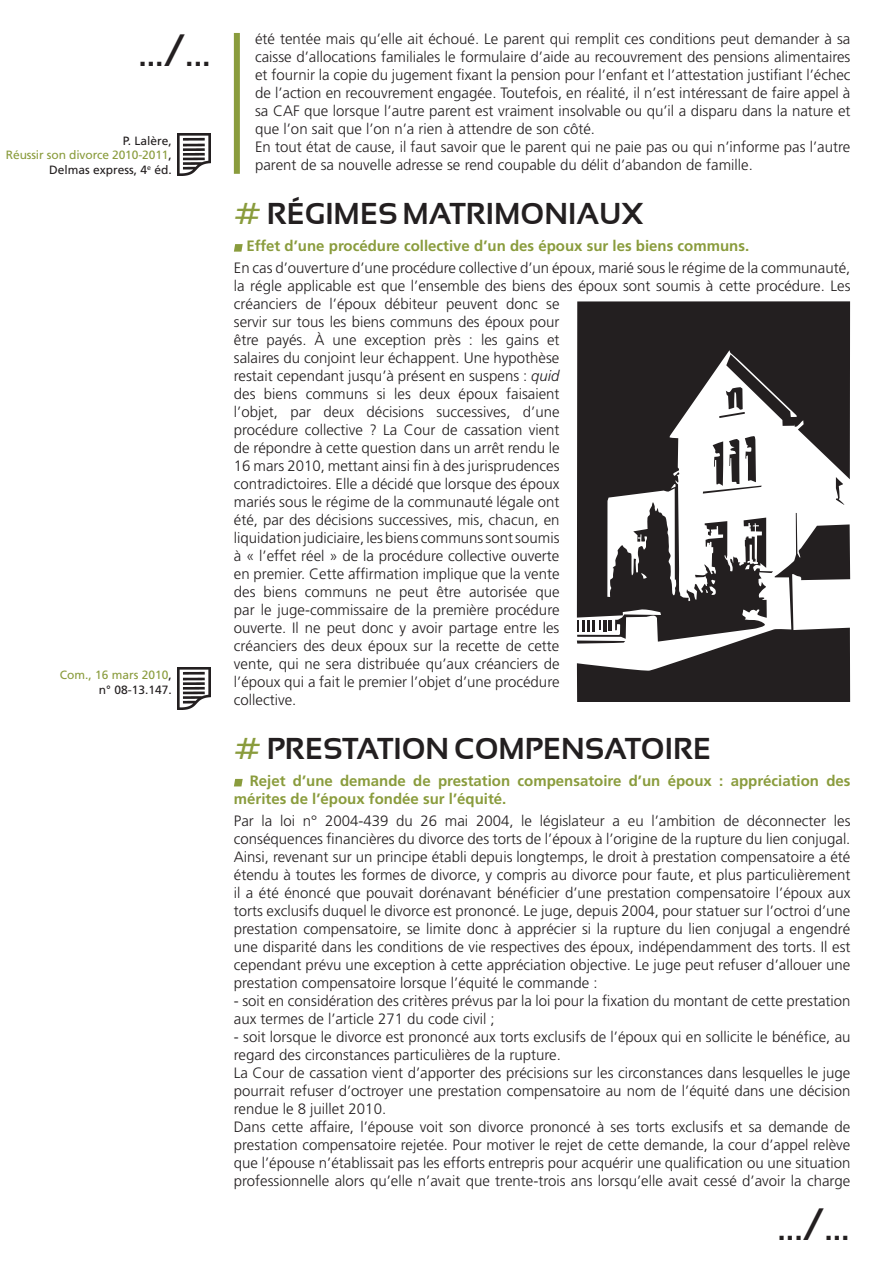
<style>
.page{position:relative;width:893px;height:1263px;background:#fff}
.page>*{position:absolute;margin:0;border:0;box-sizing:border-box;transform-origin:0 0}
.t1{font:45px "Sansation";color:#231f20}
.t2{font:700 30px "Sansation";color:#231f20}
.t3{font:300 15px/18px "Frutiger";color:#231f20}
.t4{font:700 15px/18px "Frutiger";color:#8a9c3d}
.t5{font:12px/14.4px "Frutiger";letter-spacing:-.01em;color:#231f20;text-align:right}
.t6{font:12px/14.4px "Frutiger";color:#8a9c3d;text-align:right}
.s1{color:#8a9c3d}
.s2{color:#231f20}
.s3{font-style:italic}
</style>
<div class="page">
<svg style="left:234px;top:244px;width:9px;height:8px"></svg>
<svg style="left:234px;top:779px;width:9px;height:7px"></svg>
<div style="left:234px;top:33px;width:6px;height:141px;background:#8a9c3d"></div>
<img style="left:177px;top:668px;width:34px;height:42px">
<img style="left:177px;top:133px;width:34px;height:42px">
<svg style="left:577px;top:642px;width:273px;height:59px;fill:#231f20"></svg>
<svg style="left:577px;top:642px;width:48px;height:2px"></svg>
<svg style="left:577px;top:301px;width:273px;height:341px;fill:#231f20"></svg>
<h1 class="t1" style="left:138px;top:25px;width:74px">.../...</h1>
<p class="t5" style="left:6px;top:134px;width:167px">P. Lalère,<br><span class="s1">Réussir son divorce 2010-2011</span>,<br>Delmas express, 4<sup>e</sup> éd.</p>
<p class="t6" style="left:60px;top:668px;width:114px">Com., 16 mars 2010<span class="s2">, n° 08-13.147.</span></p>
<p class="t3" style="left:255px;top:30px;width:597px">été tentée mais qu’elle ait échoué. Le parent qui remplit ces conditions peut demander à sa caisse d’allocations familiales le formulaire d’aide au recouvrement des pensions alimentaires et fournir la copie du jugement fixant la pension pour l’enfant et l’attestation justifiant l’échec de l’action en recouvrement engagée. Toutefois, en réalité, il n’est intéressant de faire appel à sa CAF que lorsque l’autre parent est vraiment insolvable ou qu’il a disparu dans la nature et que l’on sait que l’on n’a rien à attendre de son côté.<br>En tout état de cause, il faut savoir que le parent qui ne paie pas ou qui n’informe pas l’autre parent de sa nouvelle adresse se rend coupable du délit d’abandon de famille.</p>
<h2 class="t2" style="left:234px;top:197px;width:411px"><span class="s1">#</span> RÉGIMES MATRIMONIAUX</h2>
<p class="t4" style="left:247px;top:237px;width:504px">Effet d’une procédure collective d’un des époux sur les biens communs.</p>
<p class="t3" style="left:234px;top:259px;width:618px">En cas d’ouverture d’une procédure collective d’un époux, marié sous le régime de la communauté, la régle applicable est que l’ensemble des biens des époux sont soumis à cette procédure. Les créanciers de l’époux débiteur peuvent donc se<br>servir sur tous les biens communs des époux pour<br>être payés. À une exception près : les gains et<br>salaires du conjoint leur échappent. Une hypothèse<br>restait cependant jusqu’à présent en suspens : <span class="s3">quid<br></span>des biens communs si les deux époux faisaient<br>l’objet, par deux décisions successives, d’une<br>procédure collective ? La Cour de cassation vient<br>de répondre à cette question dans un arrêt rendu le<br>16 mars 2010, mettant ainsi fin à des jurisprudences<br>contradictoires. Elle a décidé que lorsque des époux<br>mariés sous le régime de la communauté légale ont<br>été, par des décisions successives, mis, chacun, en<br>liquidation judiciaire, les biens communs sont soumis<br>à « l’effet réel » de la procédure collective ouverte<br>en premier. Cette affirmation implique que la vente<br>des biens communs ne peut être autorisée que<br>par le juge-commissaire de la première procédure<br>ouverte. Il ne peut donc y avoir partage entre les<br>créanciers des deux époux sur la recette de cette<br>vente, qui ne sera distribuée qu’aux créanciers de<br>l’époux qui a fait le premier l’objet d’une procédure<br>collective.</p>
<h2 class="t2" style="left:234px;top:731px;width:479px"><span class="s1">#</span> PRESTATION COMPENSATOIRE</h2>
<p class="t4" style="left:234px;top:771px;width:618px;text-indent:16px">Rejet d’une demande de prestation compensatoire d’un époux : appréciation des mérites de l’époux fondée sur l’équité.</p>
<p class="t3" style="left:234px;top:812px;width:618px;text-align:justify">Par la loi n° 2004-439 du 26 mai 2004, le législateur a eu l’ambition de déconnecter les conséquences financières du divorce des torts de l’époux à l’origine de la rupture du lien conjugal.<br>Ainsi, revenant sur un principe établi depuis longtemps, le droit à prestation compensatoire a été étendu à toutes les formes de divorce, y compris au divorce pour faute, et plus particulièrement il a été énoncé que pouvait dorénavant bénéficier d’une prestation compensatoire l’époux aux torts exclusifs duquel le divorce est prononcé. Le juge, depuis 2004, pour statuer sur l’octroi d’une prestation compensatoire, se limite donc à apprécier si la rupture du lien conjugal a engendré une disparité dans les conditions de vie respectives des époux, indépendamment des torts. Il est cependant prévu une exception à cette appréciation objective. Le juge peut refuser d’allouer une prestation compensatoire lorsque l’équité le commande :</p>
<p class="t3" style="left:234px;top:992px;width:618px">- soit en considération des critères prévus par la loi pour la fixation du montant de cette prestation aux termes de l’article 271 du code civil ;</p>
<p class="t3" style="left:234px;top:1028px;width:618px">- soit lorsque le divorce est prononcé aux torts exclusifs de l’époux qui en sollicite le bénéfice, au regard des circonstances particulières de la rupture.<br>La Cour de cassation vient d’apporter des précisions sur les circonstances dans lesquelles le juge pourrait refuser d’octroyer une prestation compensatoire au nom de l’équité dans une décision rendue le 8 juillet 2010.<br>Dans cette affaire, l’épouse voit son divorce prononcé à ses torts exclusifs et sa demande de prestation compensatoire rejetée. Pour motiver le rejet de cette demande, la cour d’appel relève que l’épouse n’établissait pas les efforts entrepris pour acquérir une qualification ou une situation professionnelle alors qu’elle n’avait que trente-trois ans lorsqu’elle avait cessé d’avoir la charge</p>
<h1 class="t1" style="left:777px;top:1199px;width:74px">.../...</h1>
</div>
